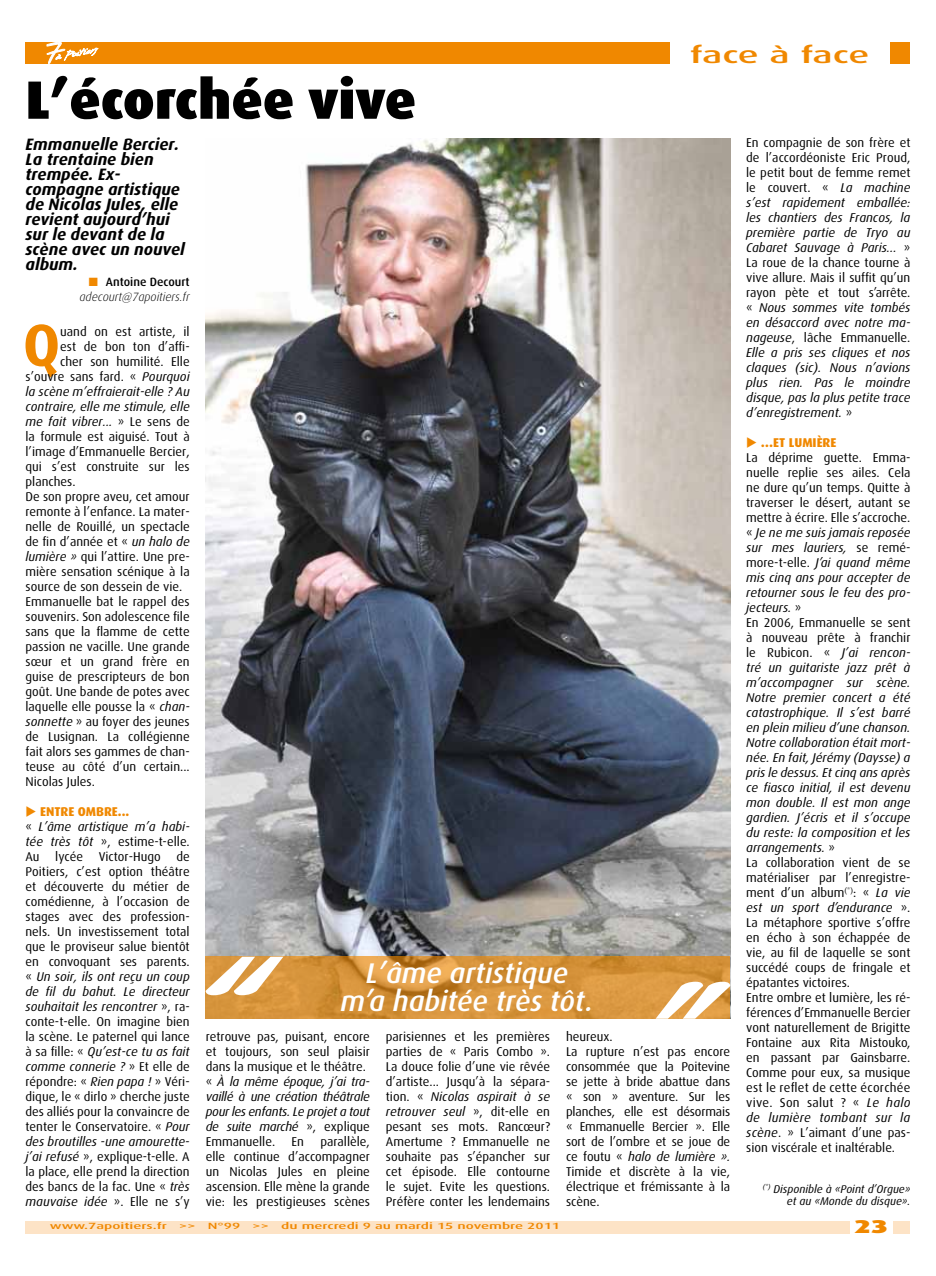
<style>
.page{position:relative;width:936px;height:1276px;background:#fff}
.page>*{position:absolute;margin:0;border:0;box-sizing:border-box;transform-origin:0 0}
.t1{font:700 59.7px "Dax";color:#f08800}
.t2{font:900 54px "Dax";color:#000}
.t3{font:italic 500 28.5px/28.5px "Dax";color:#fff;text-align:center}
.t4{font:500 23.4px "Dax";color:#f08800;scale:1.67 1}
.t5{font:900 18.6px "Dax";color:#f08800;scale:1.54 1}
.t6{font:italic 700 16.5px/15px "Dax";color:#000}
.t7{font:12.75px/15px "Dax";color:#000}
.t8{font:italic 12.75px/15px "Dax";color:#000;text-align:justify}
.t9{font:italic 300 12px/15px "Dax";color:#000;text-align:right}
.t10{font:italic 11.25px/12px "Dax";color:#000;text-align:right}
.t11{font:500 9px "Dax";color:#f08800;scale:1.67 1}
.s1{color:#f08800}
.s2{font-weight:500;font-style:normal}
.s3{font-style:italic}
.s4{font-style:normal}
.s5{font-weight:800;color:#f08800}
</style>
<div class="page">
<div style="left:26px;top:42px;width:884px;height:21px;background:#f08800"></div>
<div style="left:670px;top:36px;width:219px;height:44px;background:#fff"></div>
<div style="left:26px;top:1220px;width:884px;height:13px;background:#fde3c6"></div>
<div style="left:849px;top:1211px;width:43px;height:22px;background:#fff"></div>
<svg style="left:47px;top:42px;width:51px;height:22px"></svg>
<img style="left:206px;top:138px;width:524px;height:818px">
<svg style="left:205px;top:956px;width:525px;height:62px;background:#d5923a"></svg>
<svg style="left:205px;top:956px;width:78px;height:39px"></svg>
<svg style="left:655px;top:981px;width:75px;height:37px"></svg>
<h2 class="t2" style="left:26px;top:69px;width:392px">L’écorchée vive</h2>
<h3 class="t4" style="left:690px;top:42px;width:109px">face à face</h3>
<p class="t6" style="left:26px;top:137px;width:161px">Emmanuelle Bercier.<br>La trentaine bien trempée. Ex&shy;compagne artistique de Nicolas Jules, elle revient aujourd’hui sur le devant de la scène avec un nouvel album.</p>
<p class="t9" style="left:79px;top:275px;width:112px"><span class="s1">■</span> <span class="s2">Antoine Decourt </span>adecourt@7apoitiers.fr</p>
<h1 class="t1" style="left:23px;top:312px;width:39px">Q</h1>
<p class="t7" style="left:60px;top:324px;width:131px">uand on est artiste, il</p>
<p class="t7" style="left:60px;top:339px;width:131px">est de bon ton d’affi-</p>
<p class="t7" style="left:60px;top:354px;width:131px">cher son humilité. Elle</p>
<p class="t7" style="left:26px;top:369px;width:166px">s’ouvre sans fard. « <span class="s3">Pourquoi</span></p>
<p class="t8" style="left:26px;top:384px;width:166px">la scène m’effraierait-elle ? Au</p>
<p class="t8" style="left:26px;top:399px;width:166px">contraire, elle me stimule, elle</p>
<p class="t8" style="left:26px;top:414px;width:166px">me fait vibrer... <span class="s4">» Le sens de</span></p>
<p class="t7" style="left:26px;top:429px;width:166px">la formule est aiguisé. Tout à</p>
<p class="t7" style="left:26px;top:444px;width:166px">l’image d’Emmanuelle Bercier,</p>
<p class="t7" style="left:26px;top:459px;width:166px">qui s’est construite sur les</p>
<p class="t7" style="left:26px;top:474px;width:52px">planches.</p>
<p class="t7" style="left:26px;top:489px;width:166px">De son propre aveu, cet amour</p>
<p class="t7" style="left:26px;top:504px;width:166px">remonte à l’enfance. La mater-</p>
<p class="t7" style="left:26px;top:519px;width:166px">nelle de Rouillé, un spectacle</p>
<p class="t7" style="left:26px;top:534px;width:166px">de fin d’année et « <span class="s3">un halo de</span></p>
<p class="t7" style="left:26px;top:549px;width:166px"><span class="s3">lumière »</span> qui l’attire. Une pre-</p>
<p class="t7" style="left:26px;top:564px;width:166px">mière sensation scénique à la</p>
<p class="t7" style="left:26px;top:579px;width:158px">source de son dessein de vie.</p>
<p class="t7" style="left:26px;top:594px;width:166px">Emmanuelle bat le rappel des</p>
<p class="t7" style="left:26px;top:609px;width:166px">souvenirs. Son adolescence file</p>
<p class="t7" style="left:26px;top:624px;width:166px">sans que la flamme de cette</p>
<p class="t7" style="left:26px;top:639px;width:166px">passion ne vacille. Une grande</p>
<p class="t7" style="left:26px;top:654px;width:166px">sœur et un grand frère en</p>
<p class="t7" style="left:26px;top:669px;width:166px">guise de prescripteurs de bon</p>
<p class="t7" style="left:26px;top:684px;width:166px">goût. Une bande de potes avec</p>
<p class="t7" style="left:26px;top:699px;width:166px">laquelle elle pousse la « <span class="s3">chan-</span></p>
<p class="t7" style="left:26px;top:714px;width:166px"><span class="s3">sonnette</span> » au foyer des jeunes</p>
<p class="t7" style="left:26px;top:729px;width:166px">de Lusignan. La collégienne</p>
<p class="t7" style="left:26px;top:744px;width:166px">fait alors ses gammes de chan-</p>
<p class="t7" style="left:26px;top:759px;width:166px">teuse au côté d’un certain...</p>
<p class="t7" style="left:26px;top:774px;width:71px">Nicolas Jules.</p>
<p class="t7" style="left:26px;top:804px;width:166px"><span class="s1">◆</span> <span class="s5">ENTRE OMBRE...<br></span>« <span class="s3">L’âme artistique m’a habi&shy;tée très tôt</span> », estime-t-elle.<br>Au lycée Victor-Hugo de<br>Poitiers, c’est option théâtre et découverte du métier de comédienne, à l’occasion de stages avec des profession&shy;nels. Un investissement total que le proviseur salue bientôt en convoquant ses parents. « <span class="s3">Un soir, ils ont reçu un coup de fil du bahut. Le directeur souhaitait les rencontrer</span> », ra&shy;conte-t-elle. On imagine bien la scène. Le paternel qui lance à sa fille: « <span class="s3">Qu’est-ce tu as fait comme connerie ?</span> » Et elle de répondre: « <span class="s3">Rien papa !</span> » Véri&shy;dique, le « dirlo » cherche juste des alliés pour la convaincre de tenter le Conservatoire. « <span class="s3">Pour des broutilles -une amourette&shy;j’ai refusé</span> », explique-t-elle. A la place, elle prend la direction des bancs de la fac. Une « <span class="s3">très mauvaise idée</span> ». Elle ne s’y</p>
<h3 class="t3" style="left:340px;top:959px;width:254px">L’âme artistique m’a habitée très tôt.</h3>
<p class="t7" style="left:206px;top:1029px;width:166px">retrouve pas, puisant, encore et toujours, son seul plaisir dans la musique et le théâtre. « <span class="s3">À la même époque, j’ai tra&shy;vaillé à une création théâtrale pour les enfants. Le projet a tout de suite marché</span> », explique<br>Emmanuelle.</p>
<p class="t7" style="left:206px;top:1134px;width:166px;text-align:justify;text-indent:115px">parallèle, elle continue d’accompagner un Nicolas Jules en pleine ascension. Elle mène la grande vie: les prestigieuses scènes</p>
<p class="t7" style="left:291px;top:1134px;width:14px">En</p>
<p class="t7" style="left:386px;top:1029px;width:166px;text-align:justify">parisiennes et les premières parties de « Paris Combo ».<br>La douce folie d’une vie rêvée d’artiste... Jusqu’à la sépara&shy;tion. « <span class="s3">Nicolas aspirait à se retrouver seul</span> », dit-elle en pesant ses mots. Rancœur?<br>Amertume ? Emmanuelle ne souhaite pas s’épancher sur cet épisode. Elle contourne le sujet. Evite les questions.<br>Préfère conter les lendemains</p>
<p class="t7" style="left:566px;top:1029px;width:166px">heureux.<br>La rupture n’est pas encore consommée que la Poitevine se jette à bride abattue dans « son » aventure. Sur les planches, elle est désormais « Emmanuelle Bercier ». Elle sort de l’ombre et se joue de ce foutu « <span class="s3">halo de lumière ».<br></span>Timide et discrète à la vie, électrique et frémissante à la scène.</p>
<p class="t8" style="left:746px;top:135px;width:166px"><span class="s4">En compagnie de son frère et de l’accordéoniste Eric Proud, le petit bout de femme remet le couvert. «</span> La machine s’est rapidement emballée: les chantiers des Francos, la première partie de Tryo au Cabaret Sauvage à Paris... <span class="s4">» La roue de la chance tourne à vive allure. Mais il suffit qu’un rayon pète et tout s’arrête. «</span> Nous sommes vite tombés en désaccord avec notre ma&shy;nageuse<span class="s4">, lâche Emmanuelle.<br></span>Elle a pris ses cliques et nos claques (sic). Nous n’avions plus rien. Pas le moindre disque, pas la plus petite trace d’enregistrement. <span class="s4">»</span></p>
<p class="t7" style="left:746px;top:435px;width:166px"><span class="s1">◆</span> <span class="s5">…ET LUMIÈRE<br></span>La déprime guette. Emma&shy;nuelle replie ses ailes. Cela ne dure qu’un temps. Quitte à traverser le désert, autant se mettre à écrire. Elle s’accroche. « <span class="s3">Je ne me suis jamais reposée sur mes lauriers,</span> se remé&shy;more-t-elle. <span class="s3">J’ai quand même mis cinq ans pour accepter de retourner sous le feu des pro&shy;jecteurs.</span> »<br>En 2006, Emmanuelle se sent à nouveau prête à franchir le Rubicon. « <span class="s3">J’ai rencon&shy;tré un guitariste jazz prêt à m’accompagner sur scène.<br>Notre premier concert a été catastrophique. Il s’est barré en plein milieu d’une chanson.<br>Notre collaboration était mort&shy;née. En fait, Jérémy (Daysse) a pris le dessus. Et cinq ans après ce fiasco initial, il est devenu mon double. Il est mon ange gardien. J’écris et il s’occupe du reste: la composition et les arrangements.</span> »<br>La collaboration vient de se matérialiser par l’enregistre&shy;ment d’un album<sup>(*)</sup>: « <span class="s3">La vie est un sport d’endurance</span> ».<br>La métaphore sportive s’offre en écho à son échappée de vie, au fil de laquelle se sont succédé coups de fringale et épatantes victoires.<br>Entre ombre et lumière, les ré&shy;férences d’Emmanuelle Bercier vont naturellement de Brigitte<br>Fontaine aux Rita Mistouko, en passant par Gainsbarre.<br>Comme pour eux, sa musique est le reflet de cette écorchée vive. Son salut ? « <span class="s3">Le halo de lumière tombant sur la scène</span>. » L’aimant d’une pas&shy;sion viscérale et inaltérable.</p>
<p class="t10" style="left:762px;top:1183px;width:149px"><sup>(*)</sup> Disponible à «Point d’Orgue» et au «Monde du disque».</p>
<p class="t11" style="left:50px;top:1221px;width:72px">www.7apoitiers.fr</p>
<p class="t11" style="left:179px;top:1221px;width:11px">&gt;&gt;</p>
<p class="t11" style="left:208px;top:1221px;width:21px">N°99</p>
<p class="t11" style="left:252px;top:1221px;width:11px">&gt;&gt;</p>
<p class="t11" style="left:281px;top:1221px;width:168px">du mercredi 9 au mardi 15 novembre 2011</p>
<h3 class="t5" style="left:853px;top:1215px;width:24px">23</h3>
</div>
